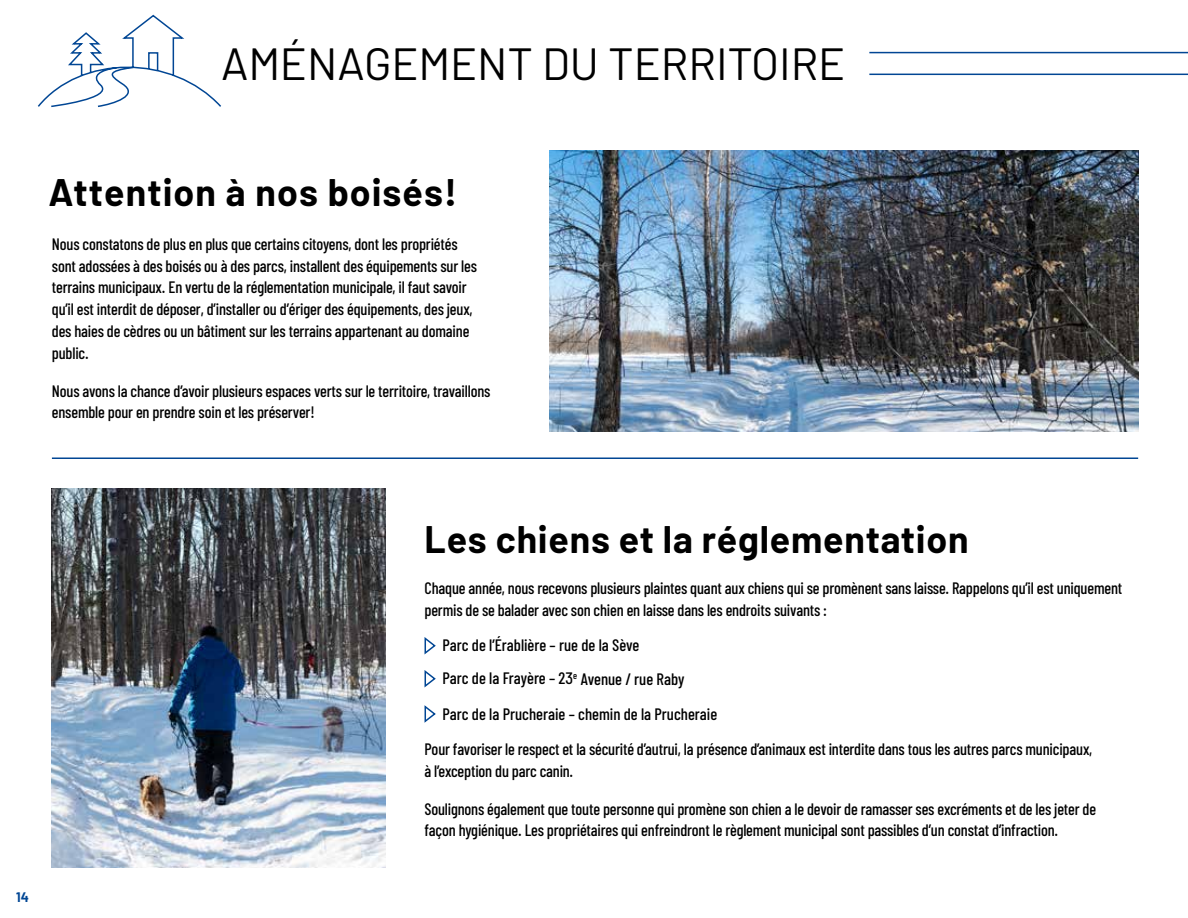
<style>
.page{position:relative;width:1188px;height:918px;background:#fff}
.page>*{position:absolute;margin:0;border:0;box-sizing:border-box;transform-origin:0 0}
.t1{font:45px "Barlow";color:#000}
.t2{font:700 37.5px "Barlow";letter-spacing:.02em;color:#000}
.t3{font:500 16.5px/21.8px "Barlow Condensed";letter-spacing:-.01em;color:#000}
.t4{font:700 13.5px "Barlow";color:#014694}
</style>
<div class="page">
<hr style="left:869px;top:74px;width:319px;height:1px;background:#014694">
<hr style="left:869px;top:52px;width:319px;height:1px;background:#014694">
<svg style="left:37px;top:14px;width:184px;height:94px"></svg>
<svg style="left:424px;top:637px;width:12px;height:18px"></svg>
<svg style="left:424px;top:670px;width:12px;height:18px"></svg>
<svg style="left:424px;top:705px;width:12px;height:18px"></svg>
<img style="left:549px;top:150px;width:589px;height:282px">
<hr style="left:52px;top:458px;width:1086px;height:1px;background:#014694">
<img style="left:52px;top:488px;width:333px;height:379px">
<hr style="left:1187px;top:0;width:1px;height:918px;background:#014694">
<h1 class="t1" style="left:221px;top:36px;width:626px">AMÉNAGEMENT DU TERRITOIRE</h1>
<h2 class="t2" style="left:48px;top:169px;width:410px">Attention à nos boisés!</h2>
<p class="t3" style="left:52px;top:233px;width:427px">Nous constatons de plus en plus que certains citoyens, dont les propriétés sont adossées à des boisés ou à des parcs, installent des équipements sur les terrains municipaux. En vertu de la réglementation municipale, il faut savoir qu’il est interdit de déposer, d’installer ou d’ériger des équipements, des jeux, des haies de cèdres ou un bâtiment sur les terrains appartenant au domaine public.</p>
<p class="t3" style="left:52px;top:379px;width:440px">Nous avons la chance d’avoir plusieurs espaces verts sur le territoire, travaillons ensemble pour en prendre soin et les préserver!</p>
<p class="t4" style="left:16px;top:889px;width:14px">14</p>
<h2 class="t2" style="left:425px;top:517px;width:546px">Les chiens et la réglementation</h2>
<p class="t3" style="left:425px;top:577px;width:699px">Chaque année, nous recevons plusieurs plaintes quant aux chiens qui se promènent sans laisse. Rappelons qu’il est uniquement permis de se balader avec son chien en laisse dans les endroits suivants :</p>
<p class="t3" style="left:443px;top:629px;width:243px;line-height:33px">Parc de l’Érablière – rue de la Sève<br>Parc de la Frayère – 23<sup>e</sup> Avenue / rue Raby</p>
<p class="t3" style="left:425px;top:696px;width:669px;line-height:35.2px;text-indent:18px">Parc de la Prucheraie – chemin de la Prucheraie<br>Pour favoriser le respect et la sécurité d’autrui, la présence d’animaux est interdite dans tous les autres parcs municipaux,</p>
<p class="t3" style="left:425px;top:759px;width:150px">à l’exception du parc canin.</p>
<p class="t3" style="left:425px;top:797px;width:673px">Soulignons également que toute personne qui promène son chien a le devoir de ramasser ses excréments et de les jeter de façon hygiénique. Les propriétaires qui enfreindront le règlement municipal sont passibles d’un constat d’infraction.</p>
</div>
